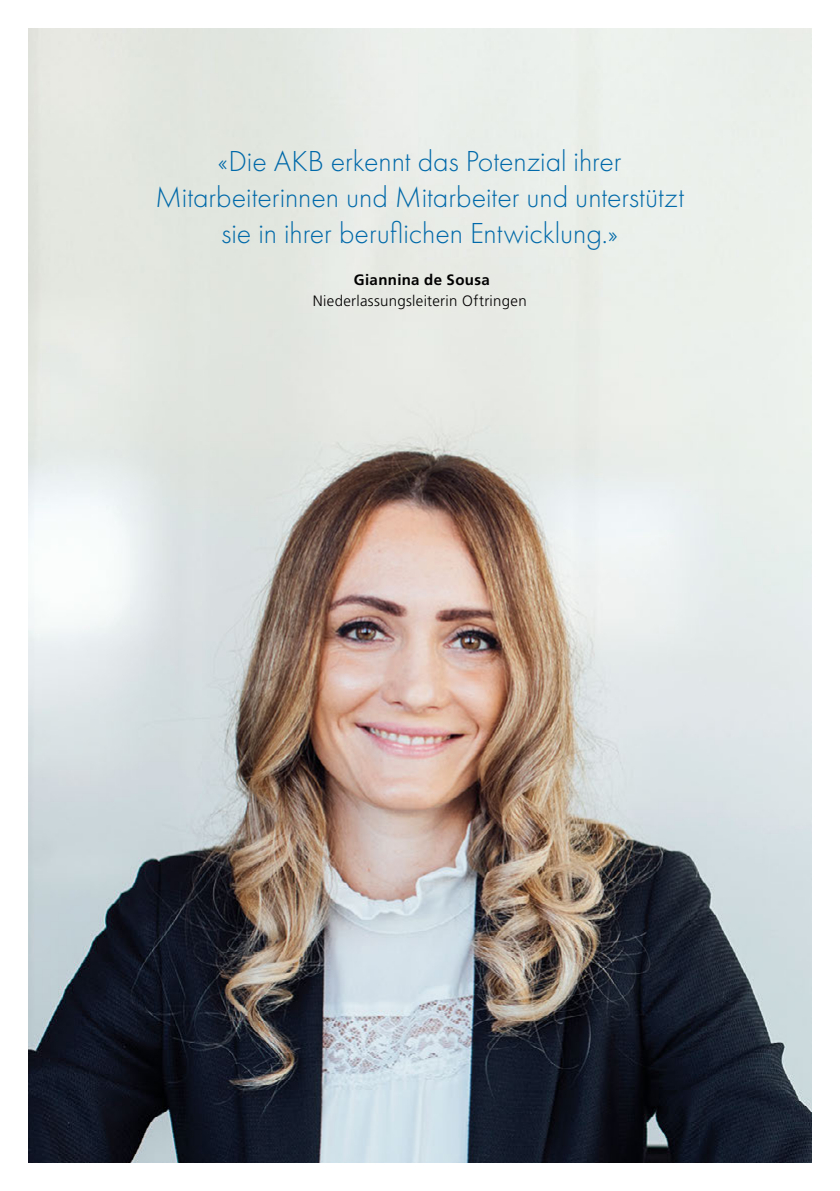
<style>
.page{position:relative;width:840px;height:1191px;background:#fff}
.page>*{position:absolute;margin:0;border:0;box-sizing:border-box;transform-origin:0 0}
.t1{font:300 30px/36px "Futura PT";letter-spacing:-.005em;color:#0069a9;text-align:center}
.t2{font:15px "Frutiger LT 45 Lt";letter-spacing:.02em;color:#000}
.t3{font:15px "Frutiger LT 65 Bd";letter-spacing:.025em;color:#000}
</style>
<div class="page">
<img style="left:28px;top:28px;width:783px;height:1134px">
<p class="t1" style="left:155px;top:143px;width:530px">«Die AKB erkennt das Potenzial ihrer<br>Mitarbeiterinnen und Mitarbeiter und unterstützt sie in ihrer beruflichen Entwicklung.»</p>
<p class="t3" style="left:353px;top:271px;width:137px">Giannina de Sousa</p>
<p class="t2" style="left:312px;top:292px;width:215px">Niederlassungsleiterin Oftringen</p>
</div>
